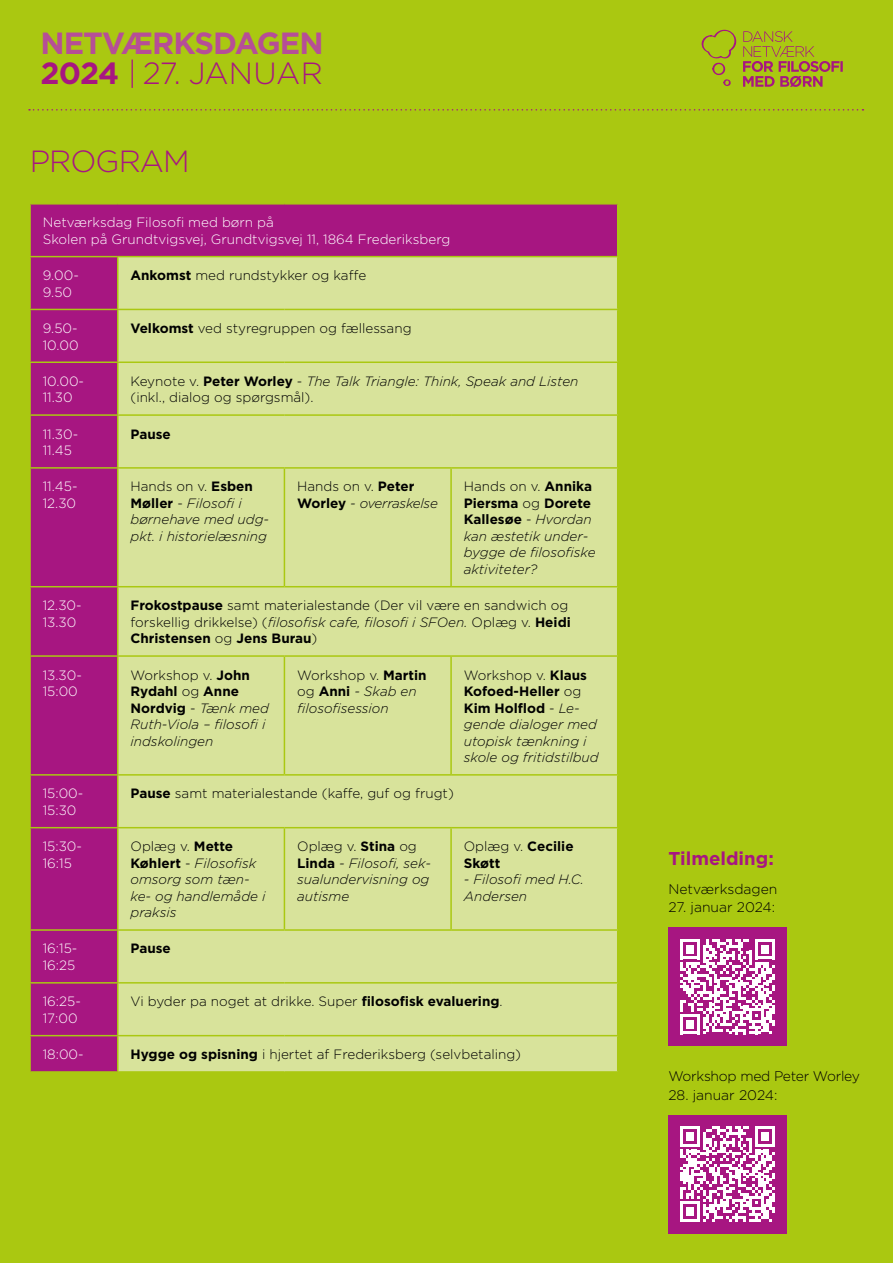
<style>
.page{position:relative;width:893px;height:1263px;background:#aac811}
.page>*{position:absolute;margin:0;border:0;box-sizing:border-box;transform-origin:0 0}
.t1{font:700 30.6px/30.2px "Gotham";letter-spacing:-.03em;color:#b64e97}
.t2{font:300 30.6px "Gotham";letter-spacing:-.03em;color:#a71681}
.t3{font:700 18.6px "Gotham";color:#a71681}
.t4{font:300 13.95px "Gotham";letter-spacing:-.005em;color:#000}
.t5{font:italic 300 13.5px/16.5px "Gotham";color:#000}
.t6{font:300 13.5px/16.5px "Gotham";color:#000}
.t7{font:300 13.5px/16.5px "Gotham";color:#fff}
.t8{font:italic 300 13.5px/16.5px "Gotham";letter-spacing:-.02em;color:#000}
.t9{font:700 13.5px/16.5px "Gotham";color:#000}
.s1{color:#a71681}
.s2{font-weight:300;color:#a71681}
.s3{font-weight:700}
.s4{font-style:italic}
.s5{font-style:normal}
.s6{font-weight:700;font-style:normal}
.s7{font-weight:300}
</style>
<div class="page">
<svg style="left:701px;top:29px;width:36px;height:57px"></svg>
<svg style="left:743px;top:31px;width:100px;height:56px"></svg>
<svg style="left:29px;top:109px;width:834px;height:2px"></svg>
<div style="left:31px;top:205px;width:586px;height:866px;background:#a71681"></div>
<div style="left:119px;top:257px;width:498px;height:814px;background:#d8e39b"></div>
<hr style="left:29px;top:256px;width:89px;height:1px;background:#aac811">
<hr style="left:29px;top:309px;width:89px;height:1px;background:#aac811">
<hr style="left:29px;top:361px;width:89px;height:2px;background:#aac811">
<hr style="left:29px;top:414px;width:89px;height:2px;background:#aac811">
<hr style="left:29px;top:467px;width:89px;height:2px;background:#aac811">
<hr style="left:29px;top:586px;width:89px;height:1px;background:#aac811">
<hr style="left:29px;top:655px;width:89px;height:2px;background:#aac811">
<hr style="left:29px;top:774px;width:89px;height:2px;background:#aac811">
<hr style="left:29px;top:827px;width:89px;height:1px;background:#aac811">
<hr style="left:29px;top:929px;width:89px;height:2px;background:#aac811">
<hr style="left:29px;top:982px;width:89px;height:1px;background:#aac811">
<hr style="left:29px;top:1035px;width:89px;height:1px;background:#aac811">
<hr style="left:118px;top:256px;width:166px;height:1px;background:#aac811">
<hr style="left:117px;top:257px;width:2px;height:52px;background:#aac811">
<hr style="left:284px;top:256px;width:167px;height:1px;background:#aac811">
<hr style="left:451px;top:256px;width:167px;height:1px;background:#aac811">
<hr style="left:118px;top:309px;width:166px;height:1px;background:#aac811">
<hr style="left:117px;top:310px;width:2px;height:51px;background:#aac811">
<hr style="left:284px;top:309px;width:167px;height:1px;background:#aac811">
<hr style="left:451px;top:309px;width:167px;height:1px;background:#aac811">
<hr style="left:118px;top:361px;width:166px;height:2px;background:#aac811">
<hr style="left:117px;top:363px;width:2px;height:51px;background:#aac811">
<hr style="left:284px;top:361px;width:167px;height:2px;background:#aac811">
<hr style="left:451px;top:361px;width:167px;height:2px;background:#aac811">
<hr style="left:118px;top:414px;width:166px;height:2px;background:#aac811">
<hr style="left:117px;top:416px;width:2px;height:51px;background:#aac811">
<hr style="left:284px;top:414px;width:167px;height:2px;background:#aac811">
<hr style="left:451px;top:414px;width:167px;height:2px;background:#aac811">
<hr style="left:118px;top:467px;width:166px;height:2px;background:#aac811">
<hr style="left:117px;top:469px;width:2px;height:117px;background:#aac811">
<hr style="left:284px;top:467px;width:167px;height:2px;background:#aac811">
<hr style="left:284px;top:469px;width:1px;height:117px;background:#aac811">
<hr style="left:451px;top:467px;width:167px;height:2px;background:#aac811">
<hr style="left:450px;top:469px;width:2px;height:117px;background:#aac811">
<hr style="left:118px;top:586px;width:166px;height:1px;background:#aac811">
<hr style="left:117px;top:587px;width:2px;height:68px;background:#aac811">
<hr style="left:284px;top:586px;width:167px;height:1px;background:#aac811">
<hr style="left:451px;top:586px;width:167px;height:1px;background:#aac811">
<hr style="left:118px;top:655px;width:166px;height:2px;background:#aac811">
<hr style="left:117px;top:657px;width:2px;height:117px;background:#aac811">
<hr style="left:284px;top:655px;width:167px;height:2px;background:#aac811">
<hr style="left:284px;top:657px;width:1px;height:117px;background:#aac811">
<hr style="left:451px;top:655px;width:167px;height:2px;background:#aac811">
<hr style="left:450px;top:657px;width:2px;height:117px;background:#aac811">
<hr style="left:118px;top:774px;width:166px;height:2px;background:#aac811">
<hr style="left:117px;top:776px;width:2px;height:51px;background:#aac811">
<hr style="left:284px;top:774px;width:167px;height:2px;background:#aac811">
<hr style="left:451px;top:774px;width:167px;height:2px;background:#aac811">
<hr style="left:118px;top:827px;width:166px;height:1px;background:#aac811">
<hr style="left:117px;top:828px;width:2px;height:101px;background:#aac811">
<hr style="left:284px;top:827px;width:167px;height:1px;background:#aac811">
<hr style="left:284px;top:828px;width:1px;height:101px;background:#aac811">
<hr style="left:451px;top:827px;width:167px;height:1px;background:#aac811">
<hr style="left:450px;top:828px;width:2px;height:101px;background:#aac811">
<hr style="left:118px;top:929px;width:166px;height:2px;background:#aac811">
<hr style="left:117px;top:931px;width:2px;height:51px;background:#aac811">
<hr style="left:284px;top:929px;width:167px;height:2px;background:#aac811">
<hr style="left:451px;top:929px;width:167px;height:2px;background:#aac811">
<hr style="left:118px;top:982px;width:166px;height:1px;background:#aac811">
<hr style="left:117px;top:983px;width:2px;height:52px;background:#aac811">
<hr style="left:284px;top:982px;width:167px;height:1px;background:#aac811">
<hr style="left:451px;top:982px;width:167px;height:1px;background:#aac811">
<hr style="left:118px;top:1035px;width:166px;height:1px;background:#aac811">
<hr style="left:117px;top:1036px;width:2px;height:35px;background:#aac811">
<hr style="left:284px;top:1035px;width:167px;height:1px;background:#aac811">
<hr style="left:451px;top:1035px;width:167px;height:1px;background:#aac811">
<div style="left:668px;top:928px;width:119px;height:118px;background:#a71681"></div>
<svg style="left:680px;top:939px;width:95px;height:95px"></svg>
<div style="left:668px;top:1115px;width:119px;height:118px;background:#a71681"></div>
<svg style="left:680px;top:1126px;width:95px;height:96px"></svg>
<h1 class="t1" style="left:40px;top:28px;width:285px">NETVÆRKSDAGEN<br><span class="s1">2024</span> <span class="s2">| 27. JANUAR</span></h1>
<h1 class="t2" style="left:30px;top:142px;width:162px">PROGRAM</h1>
<p class="t7" style="left:43px;top:214px;width:409px">Netværksdag Filosofi med børn på<br>Skolen på Grundtvigsvej, Grundtvigsvej 11, 1864 Frederiksberg</p>
<p class="t7" style="left:43px;top:267px;width:38px">9.00-<br>9.50</p>
<p class="t6" style="left:131px;top:267px;width:237px"><span class="s3">Ankomst</span> med rundstykker og kaffe</p>
<p class="t7" style="left:43px;top:320px;width:37px">9.50-<br>10.00</p>
<p class="t6" style="left:131px;top:320px;width:283px"><span class="s3">Velkomst</span> ved styregruppen og fællessang</p>
<p class="t7" style="left:43px;top:372px;width:43px">10.00-<br>11.30</p>
<p class="t6" style="left:131px;top:372px;width:449px">Keynote v. <span class="s3">Peter Worley</span> - <span class="s4">The Talk Triangle: Think, Speak and Listen </span>(inkl., dialog og spørgsmål).</p>
<p class="t7" style="left:43px;top:425px;width:37px">11.30-<br>11.45</p>
<p class="t9" style="left:131px;top:425px;width:42px">Pause</p>
<p class="t7" style="left:43px;top:478px;width:36px">11.45-<br>12.30</p>
<p class="t5" style="left:131px;top:478px;width:140px"><span class="s5">Hands on v.</span> <span class="s6">Esben<br>Møller</span> <span class="s5">-</span> Filosofi i børnehave med udg&shy;pkt. i historielæsning</p>
<p class="t8" style="left:297px;top:478px;width:142px"><span class="s5">Hands on v.</span> <span class="s6">Peter<br>Worley</span> - overraskelse</p>
<p class="t5" style="left:464px;top:478px;width:133px"><span class="s5">Hands on v.</span> <span class="s6">Annika<br>Piersma</span> <span class="s5">og</span> <span class="s6">Dorete<br>Kallesøe</span> <span class="s5">-</span> Hvordan kan æstetik under&shy;bygge de filosofiske aktiviteter?</p>
<p class="t7" style="left:43px;top:597px;width:40px">12.30-<br>13.30</p>
<p class="t6" style="left:131px;top:597px;width:442px"><span class="s3">Frokostpause</span> samt materialestande (Der vil være en sandwich og forskellig drikkelse) (<span class="s4">filosofisk cafe, filosofi i SFOen.</span> Oplæg v. <span class="s3">Heidi<br>Christensen</span> og <span class="s3">Jens Burau</span>)</p>
<p class="t7" style="left:43px;top:666px;width:41px">13.30-<br>15:00</p>
<p class="t5" style="left:131px;top:666px;width:140px"><span class="s5">Workshop v.</span> <span class="s6">John<br>Rydahl</span> <span class="s5">og</span> <span class="s6">Anne<br>Nordvig</span> <span class="s5">-</span> Tænk med<br>Ruth-Viola – filosofi i indskolingen</p>
<p class="t5" style="left:297px;top:666px;width:131px"><span class="s5">Workshop v.</span> <span class="s6">Martin </span><span class="s5">og</span> <span class="s6">Anni</span> - Skab en filosofisession</p>
<p class="t5" style="left:464px;top:666px;width:136px"><span class="s5">Workshop v.</span> <span class="s6">Klaus<br>Kofoed-Heller</span> <span class="s5">og<br></span><span class="s6">Kim Holflod</span> <span class="s5">-</span> Le&shy;gende dialoger med utopisk tænkning i skole og fritidstilbud</p>
<p class="t7" style="left:43px;top:785px;width:42px">15:00-<br>15:30</p>
<p class="t6" style="left:131px;top:785px;width:325px"><span class="s3">Pause</span> samt materialestande (kaffe, guf og frugt)</p>
<p class="t7" style="left:43px;top:838px;width:41px">15:30-<br>16:15</p>
<p class="t5" style="left:131px;top:838px;width:136px"><span class="s5">Oplæg v.</span> <span class="s6">Mette<br>Køhlert</span> <span class="s5">-</span> Filosofisk omsorg som tæn&shy;ke- og handlemåde i praksis</p>
<p class="t5" style="left:297px;top:838px;width:135px"><span class="s5">Oplæg v.</span> <span class="s6">Stina</span> <span class="s5">og<br></span><span class="s6">Linda</span> - Filosofi, sek&shy;sualundervisning og autisme</p>
<p class="t9" style="left:464px;top:838px;width:111px"><span class="s7">Oplæg v.</span> Cecilie<br>Skøtt</p>
<p class="t5" style="left:464px;top:871px;width:122px">- Filosofi med H.C.<br>Andersen</p>
<p class="t7" style="left:43px;top:940px;width:36px">16:15-<br>16:25</p>
<p class="t9" style="left:131px;top:940px;width:42px">Pause</p>
<p class="t7" style="left:43px;top:993px;width:40px">16:25-<br>17:00</p>
<p class="t6" style="left:131px;top:993px;width:374px">Vi byder pa noget at drikke. Super <span class="s3">filosofisk evaluering</span>.</p>
<p class="t7" style="left:43px;top:1046px;width:42px">18:00-</p>
<p class="t6" style="left:131px;top:1046px;width:392px"><span class="s3">Hygge og spisning</span> i hjertet af Frederiksberg (selvbetaling)</p>
<h2 class="t3" style="left:668px;top:846px;width:107px">Tilmelding:</h2>
<p class="t4" style="left:668px;top:880px;width:111px">Netværksdagen</p>
<p class="t4" style="left:668px;top:899px;width:108px">27. januar 2024:</p>
<p class="t4" style="left:668px;top:1067px;width:193px">Workshop med Peter Worley</p>
<p class="t4" style="left:668px;top:1086px;width:111px">28. januar 2024:</p>
</div>
